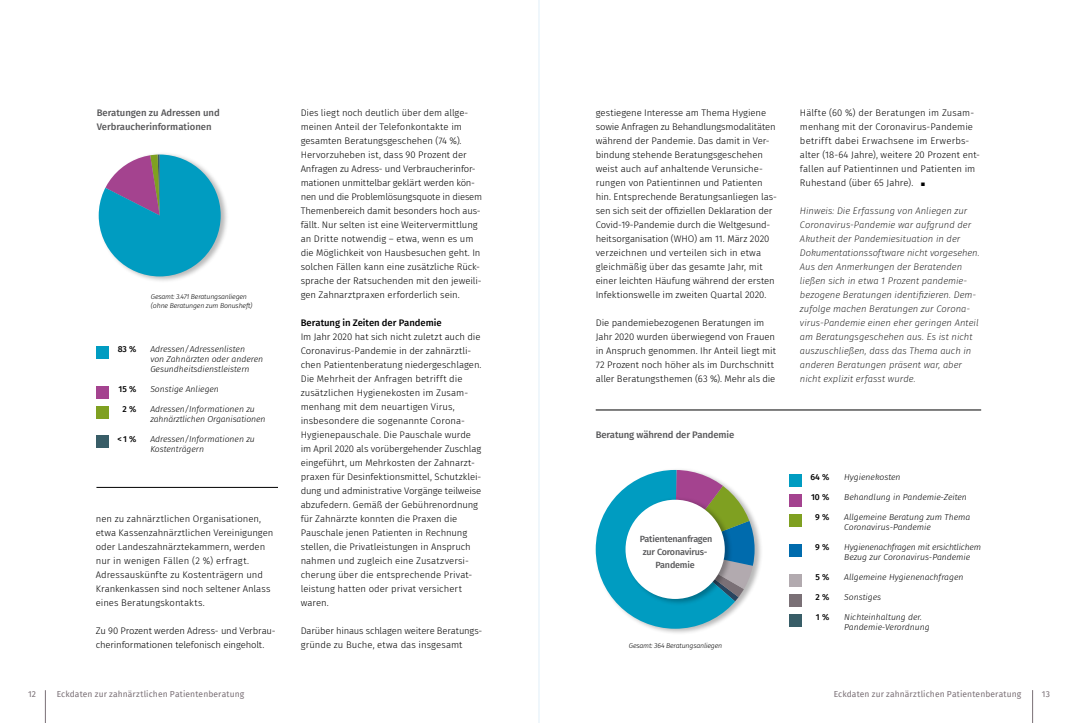
<style>
.page{position:relative;width:1078px;height:723px;background:#fff}
.page>*{position:absolute;margin:0;border:0;box-sizing:border-box;transform-origin:0 0}
.t1{font:300 9.5px/14px "Fira Sans";letter-spacing:-.005em;color:#000}
.t2{font:italic 200 9.5px/14px "Fira Sans";color:#000}
.t3{font:500 9.5px/14px "Fira Sans";color:#58585a}
.t4{font:500 9.5px "Fira Sans";letter-spacing:-.005em;color:#000}
.t5{font:500 9px/13px "Fira Sans";letter-spacing:-.02em;color:#58585a;text-align:center}
.t6{font:italic 300 8.6px/10px "Fira Sans";color:#000}
.t7{font:italic 300 8.6px/10px "Fira Sans";letter-spacing:-.02em;color:#000}
.t8{font:500 8.6px "Fira Sans";color:#000}
.t9{font:8.5px "Fira Sans";letter-spacing:.01em;color:#7a7076}
.t10{font:italic 300 7px/9px "Fira Sans";letter-spacing:-.025em;color:#000}
</style>
<div class="page">
<hr style="left:1031px;top:690px;width:1px;height:33px;background:#7a7076">
<hr style="left:45px;top:690px;width:1px;height:33px;background:#7a7076">
<hr style="left:96px;top:487px;width:182px;height:1px;background:#000">
<div style="left:96px;top:346px;width:13px;height:12px;background:#009cc1"></div>
<div style="left:96px;top:406px;width:13px;height:13px;background:#7fa021"></div>
<div style="left:96px;top:386px;width:13px;height:12px;background:#a4438f"></div>
<div style="left:96px;top:435px;width:13px;height:13px;background:#385d67"></div>
<div style="left:98px;top:152px;width:131px;height:131px;background:#000;opacity:.28"></div>
<svg style="left:99px;top:155px;width:122px;height:121px"></svg>
<hr style="left:595px;top:410px;width:385px;height:1px;background:#000">
<div style="left:594px;top:467px;width:169px;height:168px;background:#000;opacity:.28"></div>
<svg style="left:595px;top:470px;width:159px;height:159px"></svg>
<div style="left:624px;top:497px;width:109px;height:108px;background:#000;opacity:.28"></div>
<div style="left:625px;top:500px;width:99px;height:99px;background:#fff;border-radius:50%"></div>
<div style="left:789px;top:474px;width:12px;height:13px;background:#009cc1"></div>
<div style="left:789px;top:514px;width:12px;height:13px;background:#7fa021"></div>
<div style="left:789px;top:494px;width:12px;height:13px;background:#a4438f"></div>
<div style="left:789px;top:574px;width:12px;height:12px;background:#b2aaaf"></div>
<div style="left:789px;top:544px;width:12px;height:13px;background:#006bad"></div>
<div style="left:789px;top:614px;width:12px;height:13px;background:#385d67"></div>
<div style="left:789px;top:594px;width:12px;height:12px;background:#7a7076"></div>
<hr style="left:538px;top:0;width:1px;height:723px;background:#e0eff9">
<p class="t3" style="left:97px;top:105px;width:124px">Beratungen zu Adressen und<br>Verbraucherinformationen</p>
<p class="t8" style="left:118px;top:342px;width:20px">83 %</p>
<p class="t8" style="left:119px;top:382px;width:19px">15 %</p>
<p class="t8" style="left:123px;top:402px;width:15px">2 %</p>
<p class="t8" style="left:117px;top:432px;width:20px">&lt; 1 %</p>
<p class="t10" style="left:151px;top:292px;width:103px">Gesamt: 3.471 Beratungsanliegen (ohne Beratungen zum Bonusheft)</p>
<p class="t6" style="left:150px;top:344px;width:114px">Adressen/Adressenlisten<br>von Zahnärzten oder anderen<br>Gesundheitsdienstleistern</p>
<p class="t6" style="left:150px;top:384px;width:70px">Sonstige Anliegen</p>
<p class="t6" style="left:150px;top:404px;width:117px">Adressen/Informationen zu zahnärztlichen Organisationen</p>
<p class="t6" style="left:150px;top:434px;width:106px">Adressen/Informationen zu<br>Kostenträgern</p>
<p class="t1" style="left:96px;top:512px;width:179px">nen zu zahnärztlichen Organisationen, etwa Kassenzahnärztlichen Vereinigungen oder Landeszahnärztekammern, werden nur in wenigen Fällen (2 %) erfragt.<br>Adressauskünfte zu Kostenträgern und Krankenkassen sind noch seltener Anlass eines Beratungskontakts.</p>
<p class="t1" style="left:96px;top:624px;width:181px">Zu 90 Prozent werden Adress- und Verbrau&shy;cherinformationen telefonisch eingeholt.</p>
<p class="t9" style="left:28px;top:688px;width:9px">12</p>
<p class="t9" style="left:57px;top:688px;width:189px">Eckdaten zur zahnärztlichen Patientenberatung</p>
<p class="t1" style="left:300px;top:106px;width:183px">Dies liegt noch deutlich über dem allge&shy;meinen Anteil der Telefonkontakte im gesamten Beratungsgeschehen (74 %).<br>Hervorzuheben ist, dass 90 Prozent der Anfragen zu Adress- und Verbraucherinfor&shy;mationen unmittelbar geklärt werden kön&shy;nen und die Problemlösungsquote in diesem Themenbereich damit besonders hoch aus&shy;fällt. Nur selten ist eine Weitervermittlung an Dritte notwendig – etwa, wenn es um die Möglichkeit von Hausbesuchen geht. In solchen Fällen kann eine zusätzliche Rück&shy;sprache der Ratsuchenden mit den jeweili&shy;gen Zahnarztpraxen erforderlich sein.</p>
<p class="t4" style="left:300px;top:315px;width:142px">Beratung in Zeiten der Pandemie</p>
<p class="t1" style="left:300px;top:330px;width:182px">Im Jahr 2020 hat sich nicht zuletzt auch die Coronavirus-Pandemie in der zahnärztli&shy;chen Patientenberatung niedergeschlagen.<br>Die Mehrheit der Anfragen betrifft die zusätzlichen Hygienekosten im Zusam&shy;menhang mit dem neuartigen Virus, insbesondere die sogenannte Corona-Hygienepauschale. Die Pauschale wurde im April 2020 als vorübergehender Zuschlag eingeführt, um Mehrkosten der Zahnarzt&shy;praxen für Desinfektionsmittel, Schutzklei&shy;dung und administrative Vorgänge teilweise abzufedern. Gemäß der Gebührenordnung für Zahnärzte konnten die Praxen die Pauschale jenen Patienten in Rechnung stellen, die Privatleistungen in Anspruch nahmen und zugleich eine Zusatzversi&shy;cherung über die entsprechende Privat&shy;leistung hatten oder privat versichert waren.</p>
<p class="t1" style="left:300px;top:624px;width:183px">Darüber hinaus schlagen weitere Beratungs&shy;gründe zu Buche, etwa das insgesamt</p>
<p class="t1" style="left:595px;top:106px;width:183px">gestiegene Interesse am Thema Hygiene sowie Anfragen zu Behandlungsmodalitäten während der Pandemie. Das damit in Ver&shy;bindung stehende Beratungsgeschehen weist auch auf anhaltende Verunsiche&shy;rungen von Patientinnen und Patienten hin. Entsprechende Beratungsanliegen las&shy;sen sich seit der offiziellen Deklaration der Covid-19-Pandemie durch die Weltgesund&shy;heitsorganisation (WHO) am 11. März 2020 verzeichnen und verteilen sich in etwa gleichmäßig über das gesamte Jahr, mit einer leichten Häufung während der ersten Infektionswelle im zweiten Quartal 2020.</p>
<p class="t1" style="left:595px;top:316px;width:182px">Die pandemiebezogenen Beratungen im Jahr 2020 wurden überwiegend von Frauen in Anspruch genommen. Ihr Anteil liegt mit 72 Prozent noch höher als im Durchschnitt aller Beratungsthemen (63 %). Mehr als die</p>
<p class="t3" style="left:595px;top:427px;width:140px">Beratung während der Pandemie</p>
<p class="t5" style="left:639px;top:532px;width:74px">Patientenanfragen zur Coronavirus-<br>Pandemie</p>
<p class="t10" style="left:628px;top:641px;width:95px">Gesamt: 364 Beratungsanliegen</p>
<p class="t1" style="left:799px;top:106px;width:181px">Hälfte (60 %) der Beratungen im Zusam&shy;menhang mit der Coronavirus-Pandemie betrifft dabei Erwachsene im Erwerbs&shy;alter (18-64 Jahre), weitere 20 Prozent ent&shy;fallen auf Patientinnen und Patienten im Ruhestand (über 65 Jahre). ■</p>
<p class="t2" style="left:799px;top:204px;width:181px">Hinweis: Die Erfassung von Anliegen zur Coronavirus-Pandemie war aufgrund der Akutheit der Pandemiesituation in der Dokumentationssoftware nicht vorgesehen.<br>Aus den Anmerkungen der Beratenden ließen sich in etwa 1 Prozent pandemie&shy;bezogene Beratungen identifizieren. Dem&shy;zufolge machen Beratungen zur Corona&shy;virus-Pandemie einen eher geringen Anteil am Beratungsgeschehen aus. Es ist nicht auszuschließen, dass das Thema auch in anderen Beratungen präsent war, aber nicht explizit erfasst wurde.</p>
<p class="t8" style="left:810px;top:470px;width:20px">64 %</p>
<p class="t8" style="left:810px;top:490px;width:20px">10 %</p>
<p class="t8" style="left:815px;top:510px;width:16px">9 %</p>
<p class="t8" style="left:815px;top:540px;width:16px">9 %</p>
<p class="t8" style="left:815px;top:570px;width:15px">5 %</p>
<p class="t8" style="left:815px;top:590px;width:15px">2 %</p>
<p class="t8" style="left:815px;top:610px;width:15px">1 %</p>
<p class="t6" style="left:844px;top:472px;width:58px">Hygienekosten</p>
<p class="t6" style="left:844px;top:492px;width:124px">Behandlung in Pandemie-Zeiten</p>
<p class="t6" style="left:844px;top:512px;width:128px">Allgemeine Beratung zum Thema<br>Coronavirus-Pandemie</p>
<p class="t7" style="left:844px;top:542px;width:138px">Hygienenachfragen mit ersichtlichem<br>Bezug zur Coronavirus-Pandemie</p>
<p class="t6" style="left:844px;top:572px;width:121px">Allgemeine Hygienenachfragen</p>
<p class="t6" style="left:844px;top:592px;width:38px">Sonstiges</p>
<p class="t6" style="left:844px;top:612px;width:87px">Nichteinhaltung der.<br>Pandemie-Verordnung</p>
<p class="t9" style="left:833px;top:688px;width:189px">Eckdaten zur zahnärztlichen Patientenberatung</p>
<p class="t9" style="left:1041px;top:688px;width:10px">13</p>
</div>
